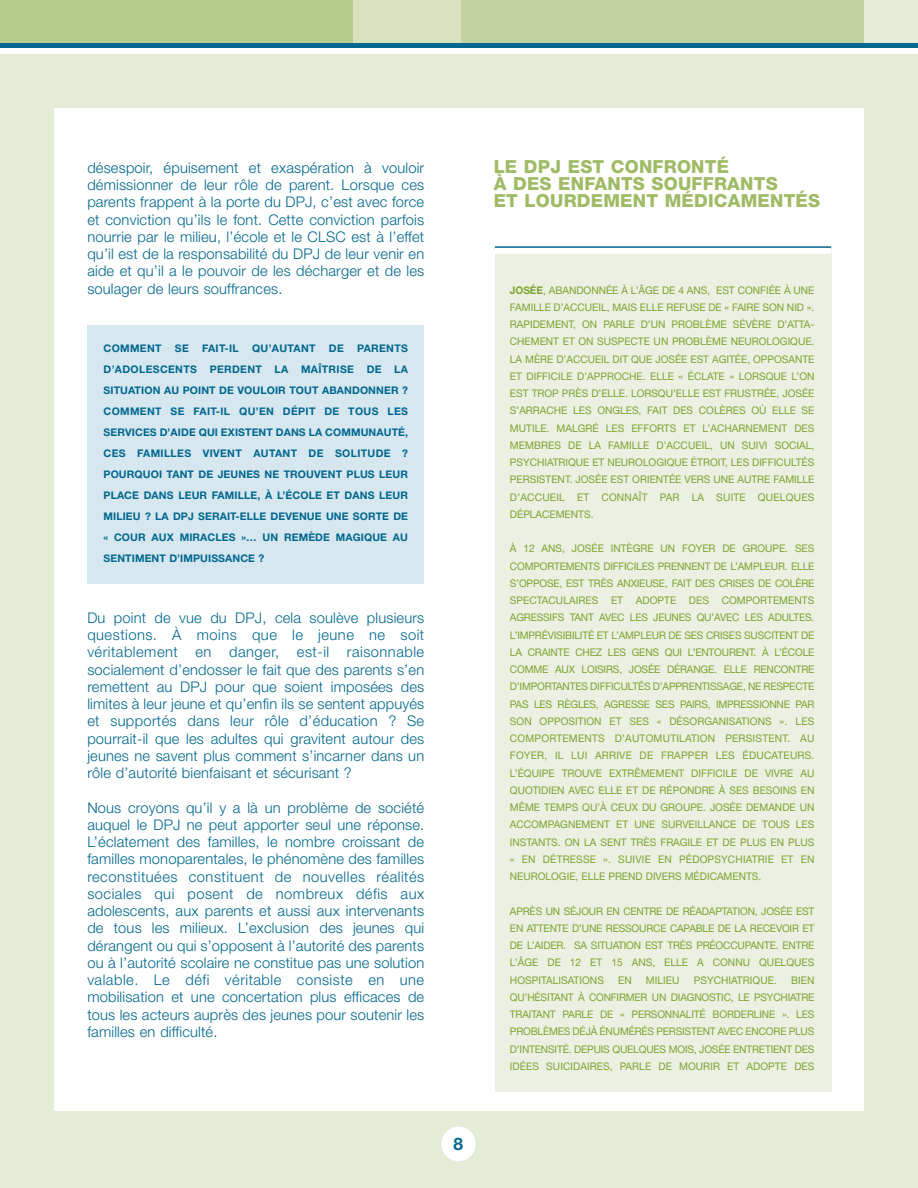
<style>
.page{position:relative;width:918px;height:1188px;background:#fff}
.page>*{position:absolute;margin:0;border:0;box-sizing:border-box;transform-origin:0 0}
.t1{font:800 18px/17.2px "Helvetica Neue";letter-spacing:.01em;color:#9fbb65}
.t2{font:700 17.25px "Helvetica Neue";color:#00678f}
.t3{font:300 14.7px/17.2px "Helvetica Neue";letter-spacing:.01em;color:#00678f;text-align:justify}
.t4{font:10.5px/17.2px "Helvetica Neue";letter-spacing:.005em;color:#7da42e;text-align:justify}
.t5{font:700 10.5px/21px "Helvetica Neue";letter-spacing:.01em;color:#00678f;text-align:justify}
.t6{font:700 10.5px "Helvetica Neue";letter-spacing:.035em;color:#00678f}
.s1{font-weight:700}
</style>
<div class="page">
<div style="left:0;top:46px;width:918px;height:1142px;background:#e4ebd6"></div>
<div style="left:0;top:0;width:356px;height:45px;background:#b7cb8c"></div>
<div style="left:803px;top:0;width:115px;height:45px;background:#e4ebd6"></div>
<div style="left:455px;top:0;width:409px;height:45px;background:#c3d3a0"></div>
<div style="left:354px;top:0;width:107px;height:45px;background:#d7e1c0"></div>
<div style="left:0;top:45px;width:918px;height:9px;background:#fff"></div>
<div style="left:0;top:43px;width:918px;height:5px;background:#00678f"></div>
<div style="left:54px;top:108px;width:810px;height:1003px;background:#fff"></div>
<div style="left:441px;top:1127px;width:35px;height:34px;background:#fff;border-radius:50%"></div>
<div style="left:88px;top:325px;width:336px;height:259px;background:#d6e7f0"></div>
<div style="left:495px;top:251px;width:336px;height:841px;background:#ebf0e2"></div>
<hr style="left:495px;top:246px;width:336px;height:3px;background:#00678f">
<div style="left:495px;top:248px;width:336px;height:6px;background:#fff"></div>
<p class="t3" style="left:87px;top:160px;width:338px">désespoir, épuisement et exaspération à vouloir démissionner de leur rôle de parent. Lorsque ces parents frappent à la porte du DPJ, c’est avec force et conviction qu’ils le font. Cette conviction parfois nourrie par le milieu, l’école et le CLSC est à l’effet qu’il est de la responsabilité du DPJ de leur venir en aide et qu’il a le pouvoir de les décharger et de les soulager de leurs souffrances.</p>
<p class="t5" style="left:104px;top:339px;width:306px;text-indent:254px">PARENTS D’ADOLESCENTS PERDENT LA MAÎTRISE DE LA SITUATION AU POINT DE VOULOIR TOUT ABANDONNER ?<br>COMMENT SE FAIT-IL QU’EN DÉPIT DE TOUS LES SERVICES D’AIDE QUI EXISTENT DANS LA COMMUNAUTÉ, CES FAMILLES VIVENT AUTANT DE SOLITUDE ?<br>POURQUOI TANT DE JEUNES NE TROUVENT PLUS LEUR PLACE DANS LEUR FAMILLE, À L’ÉCOLE ET DANS LEUR MILIEU ? LA DPJ SERAIT-ELLE DEVENUE UNE SORTE DE « COUR AUX MIRACLES »… UN REMÈDE MAGIQUE AU SENTIMENT D’IMPUISSANCE ?</p>
<p class="t6" style="left:104px;top:345px;width:60px">COMMENT</p>
<p class="t5" style="left:175px;top:339px;width:15px">SE</p>
<p class="t5" style="left:202px;top:339px;width:38px">FAIT-IL</p>
<p class="t6" style="left:252px;top:345px;width:65px">QU’AUTANT</p>
<p class="t5" style="left:329px;top:339px;width:16px">DE</p>
<p class="t3" style="left:87px;top:610px;width:338px">Du point de vue du DPJ, cela soulève plusieurs questions. À moins que le jeune ne soit véritablement en danger, est-il raisonnable socialement d’endosser le fait que des parents s’en remettent au DPJ pour que soient imposées des limites à leur jeune et qu’enfin ils se sentent appuyés et supportés dans leur rôle d’éducation ? Se pourrait-il que les adultes qui gravitent autour des jeunes ne savent plus comment s’incarner dans un rôle d’autorité bienfaisant et sécurisant ?</p>
<p class="t3" style="left:87px;top:800px;width:338px">Nous croyons qu’il y a là un problème de société auquel le DPJ ne peut apporter seul une réponse.<br>L’éclatement des familles, le nombre croissant de familles monoparentales, le phénomène des familles reconstituées constituent de nouvelles réalités sociales qui posent de nombreux défis aux adolescents, aux parents et aussi aux intervenants de tous les milieux. L’exclusion des jeunes qui dérangent ou qui s’opposent à l’autorité des parents ou à l’autorité scolaire ne constitue pas une solution valable. Le défi véritable consiste en une mobilisation et une concertation plus efficaces de tous les acteurs auprès des jeunes pour soutenir les familles en difficulté.</p>
<h2 class="t2" style="left:453px;top:1137px;width:11px">8</h2>
<h1 class="t1" style="left:494px;top:159px;width:328px">LE DPJ EST CONFRONTÉ<br>À DES ENFANTS SOUFFRANTS<br>ET LOURDEMENT MÉDICAMENTÉS</h1>
<p class="t4" style="left:510px;top:282px;width:306px"><span class="s1">JOSÉE</span>, ABANDONNÉE À L’ÂGE DE 4 ANS, EST CONFIÉE À UNE FAMILLE D’ACCUEIL, MAIS ELLE REFUSE DE « FAIRE SON NID ».<br>RAPIDEMENT, ON PARLE D’UN PROBLÈME SÉVÈRE D’ATTA-CHEMENT ET ON SUSPECTE UN PROBLÈME NEUROLOGIQUE.<br>LA MÈRE D’ACCUEIL DIT QUE JOSÉE EST AGITÉE, OPPOSANTE ET DIFFICILE D’APPROCHE. ELLE « ÉCLATE » LORSQUE L’ON EST TROP PRÈS D’ELLE. LORSQU’ELLE EST FRUSTRÉE, JOSÉE S’ARRACHE LES ONGLES, FAIT DES COLÈRES OÙ ELLE SE MUTILE. MALGRÉ LES EFFORTS ET L’ACHARNEMENT DES MEMBRES DE LA FAMILLE D’ACCUEIL, UN SUIVI SOCIAL, PSYCHIATRIQUE ET NEUROLOGIQUE ÉTROIT, LES DIFFICULTÉS PERSISTENT. JOSÉE EST ORIENTÉE VERS UNE AUTRE FAMILLE D’ACCUEIL ET CONNAÎT PAR LA SUITE QUELQUES DÉPLACEMENTS.</p>
<p class="t4" style="left:510px;top:541px;width:306px">À 12 ANS, JOSÉE INTÈGRE UN FOYER DE GROUPE. SES COMPORTEMENTS DIFFICILES PRENNENT DE L’AMPLEUR. ELLE S’OPPOSE, EST TRÈS ANXIEUSE, FAIT DES CRISES DE COLÈRE SPECTACULAIRES ET ADOPTE DES COMPORTEMENTS AGRESSIFS TANT AVEC LES JEUNES QU’AVEC LES ADULTES.<br>L’IMPRÉVISIBILITÉ ET L’AMPLEUR DE SES CRISES SUSCITENT DE LA CRAINTE CHEZ LES GENS QUI L’ENTOURENT. À L’ÉCOLE COMME AUX LOISIRS, JOSÉE DÉRANGE. ELLE RENCONTRE D’IMPORTANTES DIFFICULTÉS D’APPRENTISSAGE, NE RESPECTE PAS LES RÈGLES, AGRESSE SES PAIRS, IMPRESSIONNE PAR SON OPPOSITION ET SES « DÉSORGANISATIONS ». LES COMPORTEMENTS D’AUTOMUTILATION PERSISTENT. AU FOYER, IL LUI ARRIVE DE FRAPPER LES ÉDUCATEURS.<br>L’ÉQUIPE TROUVE EXTRÊMEMENT DIFFICILE DE VIVRE AU QUOTIDIEN AVEC ELLE ET DE RÉPONDRE À SES BESOINS EN MÊME TEMPS QU’À CEUX DU GROUPE. JOSÉE DEMANDE UN ACCOMPAGNEMENT ET UNE SURVEILLANCE DE TOUS LES INSTANTS. ON LA SENT TRÈS FRAGILE ET DE PLUS EN PLUS « EN DÉTRESSE ». SUIVIE EN PÉDOPSYCHIATRIE ET EN NEUROLOGIE, ELLE PREND DIVERS MÉDICAMENTS.</p>
<p class="t4" style="left:510px;top:903px;width:306px">APRÈS UN SÉJOUR EN CENTRE DE RÉADAPTATION, JOSÉE EST EN ATTENTE D’UNE RESSOURCE CAPABLE DE LA RECEVOIR ET DE L’AIDER. SA SITUATION EST TRÈS PRÉOCCUPANTE. ENTRE L’ÂGE DE 12 ET 15 ANS, ELLE A CONNU QUELQUES HOSPITALISATIONS</p>
<p class="t4" style="left:618px;top:972px;width:15px">EN</p>
<p class="t4" style="left:646px;top:972px;width:35px">MILIEU</p>
<p class="t4" style="left:694px;top:972px;width:85px">PSYCHIATRIQUE.</p>
<p class="t4" style="left:510px;top:972px;width:306px;text-indent:281px">BIEN QU’HÉSITANT À CONFIRMER UN DIAGNOSTIC, LE PSYCHIATRE TRAITANT PARLE DE « PERSONNALITÉ BORDERLINE ». LES PROBLÈMES DÉJÀ ÉNUMÉRÉS PERSISTENT AVEC ENCORE PLUS D’INTENSITÉ. DEPUIS QUELQUES MOIS, JOSÉE ENTRETIENT DES IDÉES SUICIDAIRES, PARLE DE MOURIR ET ADOPTE DES</p>
</div>
